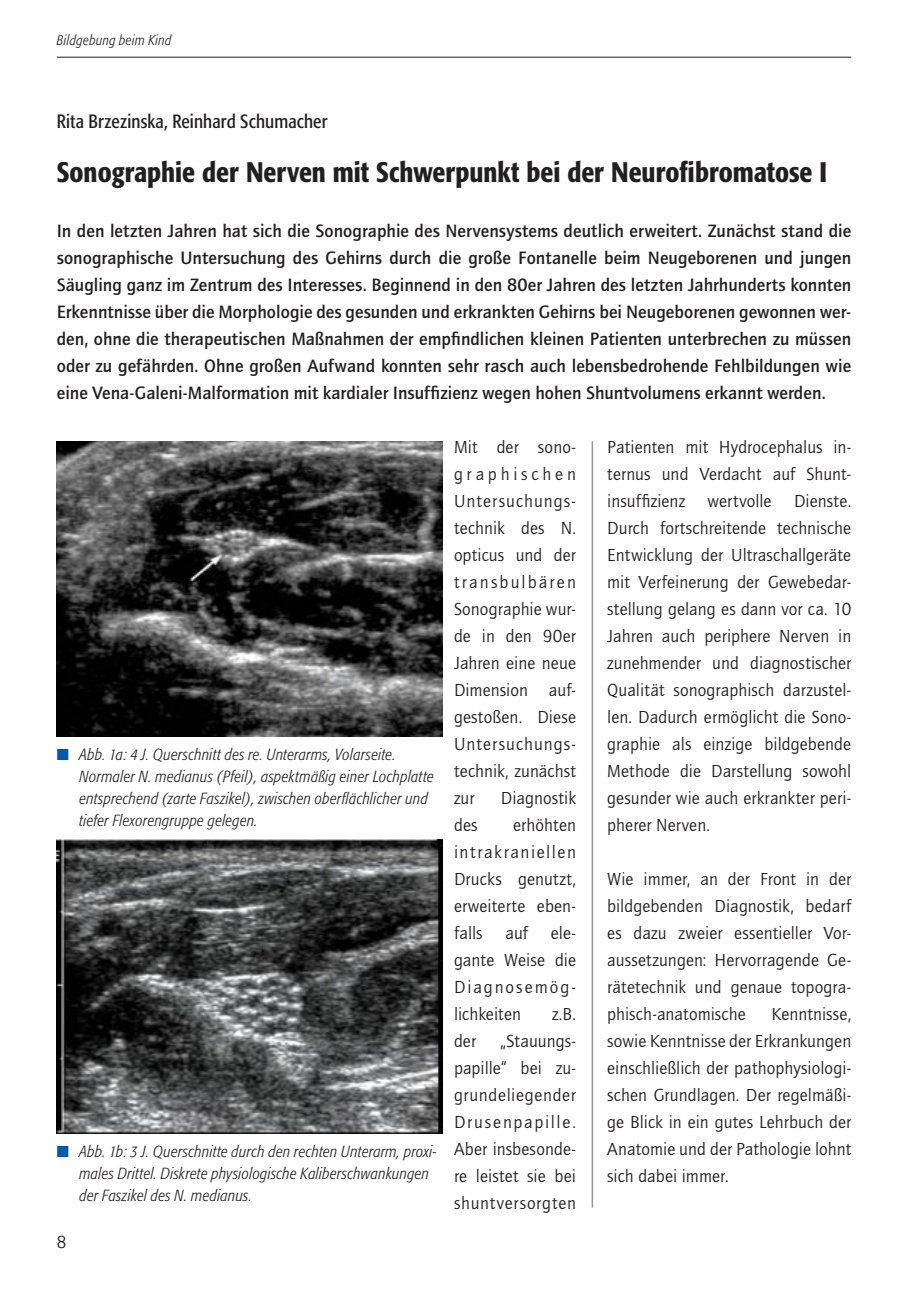
<style>
.page{position:relative;width:908px;height:1304px;background:#fff}
.page>*{position:absolute;margin:0;border:0;box-sizing:border-box;transform-origin:0 0}
.t1{font:500 condensed 28px "Formata";color:#231f20}
.t2{font:condensed 19px "Formata";letter-spacing:.005em;color:#231f20}
.t3{font:700 18.4px/27px "Quay";color:#231f20;text-align:justify}
.t4{font:18px/27px "Quay";letter-spacing:.005em;color:#231f20;text-align:justify}
.t5{font:italic 300 condensed 16px/22px "Formata";letter-spacing:.015em;color:#231f20}
.t6{font:italic 300 condensed 14px "Formata";letter-spacing:.025em;color:#231f20}
.s1{color:#005aaa}
</style>
<div class="page">
<hr style="left:57px;top:57px;width:793px;height:1px;background:#231f20">
<hr style="left:591px;top:441px;width:2px;height:767px;background:#939598">
<img style="left:57px;top:441px;width:385px;height:295px">
<img style="left:57px;top:839px;width:385px;height:295px">
<p class="t6" style="left:57px;top:34px;width:116px">Bildgebung beim Kind</p>
<p class="t2" style="left:57px;top:113px;width:272px">Rita Brzezinska, Reinhard Schumacher</p>
<h1 class="t1" style="left:57px;top:160px;width:771px">Sonographie der Nerven mit Schwerpunkt bei der Neurofibromatose I</h1>
<p class="t3" style="left:57px;top:219px;width:795px">In den letzten Jahren hat sich die Sonographie des Nervensystems deutlich erweitert. Zunächst stand die sonographische Untersuchung des Gehirns durch die große Fontanelle beim Neugeborenen und jungen Säugling ganz im Zentrum des Interesses. Beginnend in den 80er Jahren des letzten Jahrhunderts konnten Erkenntnisse über die Morphologie des gesunden und erkrankten Gehirns bei Neugeborenen gewonnen wer&shy;den, ohne die therapeutischen Maßnahmen der empfindlichen kleinen Patienten unterbrechen zu müssen oder zu gefährden. Ohne großen Aufwand konnten sehr rasch auch lebensbedrohende Fehlbildungen wie eine Vena-Galeni-Malformation mit kardialer Insuffizienz wegen hohen Shuntvolumens erkannt werden.</p>
<p class="t5" style="left:79px;top:744px;width:356px;text-indent:-23px"><span class="s1">■</span> Abb. 1a: 4 J. Querschnitt des re. Unterarms, Volarseite.<br>Normaler N. medianus (Pfeil), aspektmäßig einer Lochplatte entsprechend (zarte Faszikel), zwischen oberflächlicher und tiefer Flexorengruppe gelegen.</p>
<p class="t5" style="left:79px;top:1142px;width:359px;text-indent:-23px"><span class="s1">■</span> Abb. 1b: 3 J. Querschnitte durch den rechten Unterarm, proxi&shy;males Drittel. Diskrete physiologische Kaliberschwankungen der Faszikel des N. medianus.</p>
<p class="t4" style="left:57px;top:1230px;width:11px">8</p>
<p class="t4" style="left:454px;top:435px;width:123px">Mit der sono&shy;graphischen Untersuchungs&shy;technik des N. opticus und der transbulbären Sonographie wur&shy;de in den 90er Jahren eine neue Dimension auf&shy;gestoßen. Diese Untersuchungs&shy;technik, zunächst zur</p>
<p class="t4" style="left:500px;top:786px;width:77px">Diagnostik</p>
<p class="t4" style="left:454px;top:813px;width:123px;text-indent:59px">erhöhten intrakraniellen Drucks genutzt, erweiterte eben&shy;falls</p>
<p class="t4" style="left:454px;top:813px;width:25px">des</p>
<p class="t4" style="left:505px;top:921px;width:24px">auf</p>
<p class="t4" style="left:454px;top:921px;width:123px;text-indent:97px">ele&shy;gante Weise die Diagnosemög&shy;lichkeiten</p>
<p class="t4" style="left:551px;top:1002px;width:25px">z.B.</p>
<p class="t4" style="left:454px;top:1029px;width:24px">der</p>
<p class="t4" style="left:454px;top:1029px;width:123px;text-indent:46px">„Stauungs&shy;papille“ bei zu&shy;grundeliegender Drusenpapille.<br>Aber insbesonde&shy;re leistet sie bei shuntversorgten</p>
<p class="t4" style="left:607px;top:435px;width:245px">Patienten mit Hydrocephalus in&shy;ternus und Verdacht auf Shunt&shy;insuffizienz wertvolle Dienste.<br>Durch fortschreitende technische Entwicklung der Ultraschallgeräte mit Verfeinerung der Gewebedar&shy;stellung gelang es dann vor ca. 10<br>Jahren auch periphere Nerven in zunehmender und diagnostischer Qualität sonographisch darzustel&shy;len. Dadurch ermöglicht die Sono&shy;graphie als einzige bildgebende Methode die Darstellung sowohl gesunder wie auch erkrankter peri&shy;pherer Nerven.</p>
<p class="t4" style="left:607px;top:867px;width:245px">Wie immer, an der Front in der bildgebenden Diagnostik, bedarf es dazu zweier essentieller Vor&shy;aussetzungen: Hervorragende Ge&shy;rätetechnik und genaue topogra&shy;phisch-anatomische</p>
<p class="t4" style="left:607px;top:1002px;width:245px;text-indent:164px">Kenntnisse, sowie Kenntnisse der Erkrankungen einschließlich der pathophysiologi&shy;schen Grundlagen. Der regelmäßi&shy;ge Blick in ein gutes Lehrbuch der Anatomie und der Pathologie lohnt sich dabei immer.</p>
</div>
